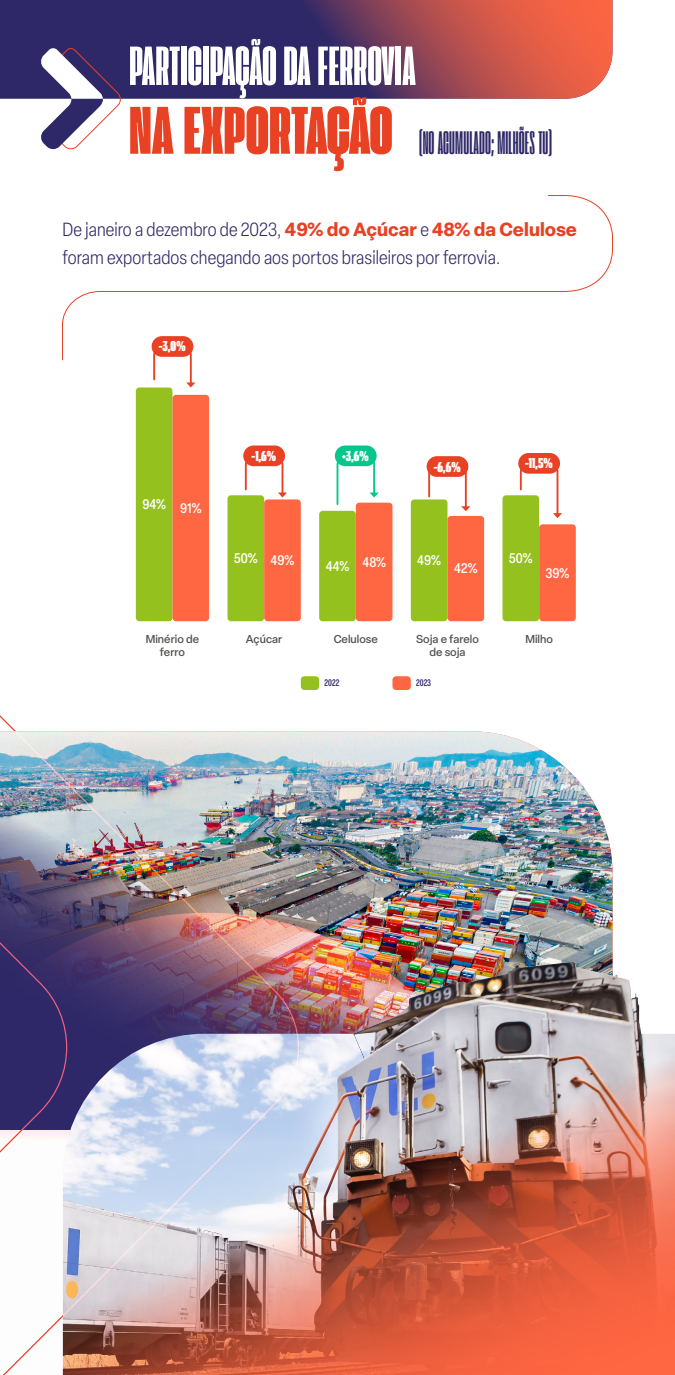
<style>
.page{position:relative;width:675px;height:1375px;background:#fff}
.page>*{position:absolute;margin:0;border:0;box-sizing:border-box;transform-origin:0 0}
.t1{font:57.81px "Extenda 30 Deca";letter-spacing:.005em;color:#fff}
.t2{font:34.25px "Extenda 20 Micro";letter-spacing:.005em;color:#2e2868}
.t3{font:300 condensed 18.75px/27.5px "Elza";letter-spacing:.005em;color:#2e2868}
.t4{font:15px "Extenda 50 Mega";color:#fff}
.t5{font:500 condensed 13.75px "Elza";letter-spacing:.005em;color:#fff}
.t6{font:500 11.25px/13.5px "Elza";letter-spacing:.005em;color:#525251;text-align:center}
.t7{font:500 condensed 9.38px "Elza";letter-spacing:.005em;color:#2e2868}
.s1{font-family:"Extenda 40 Hecto";font-size:70.62px;color:#e84124}
.s2{font-weight:700;font-stretch:normal;color:#e84124}
</style>
<div class="page">
<img style="left:308px;top:731px;width:304px;height:231px">
<img style="left:308px;top:773px;width:303px;height:261px">
<div style="left:0;top:0;width:301px;height:99px;background:#2e2868"></div>
<svg style="left:40px;top:47px;width:82px;height:103px"></svg>
<svg style="left:152px;top:361px;width:43px;height:27px"></svg>
<svg style="left:244px;top:459px;width:43px;height:39px"></svg>
<svg style="left:427px;top:461px;width:43px;height:50px"></svg>
<svg style="left:519px;top:467px;width:43px;height:51px"></svg>
<svg style="left:336px;top:461px;width:43px;height:45px"></svg>
<div style="left:136px;top:388px;width:36px;height:233px;background:#95c11f;border-radius:4px"></div>
<div style="left:228px;top:495px;width:36px;height:126px;background:#95c11f;border-radius:4px"></div>
<div style="left:411px;top:499px;width:36px;height:122px;background:#95c11f;border-radius:4px"></div>
<div style="left:503px;top:495px;width:36px;height:126px;background:#95c11f;border-radius:4px"></div>
<div style="left:319px;top:511px;width:37px;height:110px;background:#95c11f;border-radius:4px"></div>
<div style="left:173px;top:395px;width:36px;height:226px;background:#ff6642;border-radius:4px"></div>
<div style="left:264px;top:499px;width:37px;height:122px;background:#ff6642;border-radius:4px"></div>
<div style="left:448px;top:516px;width:36px;height:105px;background:#ff6642;border-radius:4px"></div>
<div style="left:539px;top:524px;width:37px;height:97px;background:#ff6642;border-radius:4px"></div>
<div style="left:356px;top:503px;width:36px;height:118px;background:#ff6642;border-radius:4px"></div>
<div style="left:301px;top:676px;width:18px;height:14px;background:#95c11f;border-radius:4px"></div>
<div style="left:392px;top:676px;width:19px;height:14px;background:#ff6642;border-radius:4px"></div>
<div style="left:335px;top:446px;width:42px;height:20px;background:#05c78a;border-radius:10px"></div>
<div style="left:243px;top:446px;width:42px;height:20px;background:#e84124;border-radius:10px"></div>
<div style="left:427px;top:456px;width:41px;height:21px;background:#e84124;border-radius:10px"></div>
<div style="left:518px;top:453px;width:42px;height:21px;background:#e84124;border-radius:10px"></div>
<svg style="left:301px;top:0;width:312px;height:99px"></svg>
<svg style="left:62px;top:195px;width:551px;height:166px"></svg>
<img style="left:337px;top:962px;width:305px;height:72px">
<img style="left:308px;top:1034px;width:367px;height:341px">
<img style="left:0;top:676px;width:308px;height:699px">
<h1 class="t1" style="left:129px;top:27px;width:288px">PARTICIPAÇÃO DA FERROVIA</h1>
<h2 class="t2" style="left:129px;top:120px;width:424px"><span class="s1">NA EXPORTAÇÃO</span> (NO ACUMULADO; MILHÕES TU)</h2>
<p class="t3" style="left:62px;top:216px;width:516px">De janeiro a dezembro de 2023, <span class="s2">49% do Açúcar</span> e <span class="s2">48% da Celulose </span>foram exportados chegando aos portos brasileiros por ferrovia.</p>
<p class="t4" style="left:159px;top:336px;width:28px">-3,0%</p>
<p class="t5" style="left:142px;top:495px;width:25px">94%</p>
<p class="t5" style="left:180px;top:499px;width:23px">91%</p>
<p class="t4" style="left:252px;top:446px;width:26px">-1,6%</p>
<p class="t4" style="left:342px;top:446px;width:28px">+3,6%</p>
<p class="t4" style="left:434px;top:456px;width:28px">-6,6%</p>
<p class="t4" style="left:525px;top:453px;width:29px">-11,5%</p>
<p class="t5" style="left:234px;top:549px;width:25px">50%</p>
<p class="t5" style="left:271px;top:551px;width:25px">49%</p>
<p class="t5" style="left:362px;top:553px;width:25px">48%</p>
<p class="t5" style="left:326px;top:557px;width:25px">44%</p>
<p class="t5" style="left:417px;top:551px;width:25px">49%</p>
<p class="t5" style="left:509px;top:549px;width:25px">50%</p>
<p class="t5" style="left:454px;top:559px;width:25px">42%</p>
<p class="t5" style="left:546px;top:564px;width:25px">39%</p>
<p class="t6" style="left:146px;top:632px;width:55px">Minério de ferro</p>
<p class="t6" style="left:246px;top:632px;width:38px">Açúcar</p>
<p class="t6" style="left:334px;top:632px;width:46px">Celulose</p>
<p class="t6" style="left:416px;top:632px;width:64px">Soja e farelo</p>
<p class="t6" style="left:525px;top:632px;width:29px">Milho</p>
<p class="t6" style="left:429px;top:646px;width:38px">de soja</p>
<p class="t7" style="left:324px;top:677px;width:16px">2022</p>
<p class="t7" style="left:416px;top:677px;width:16px">2023</p>
</div>
